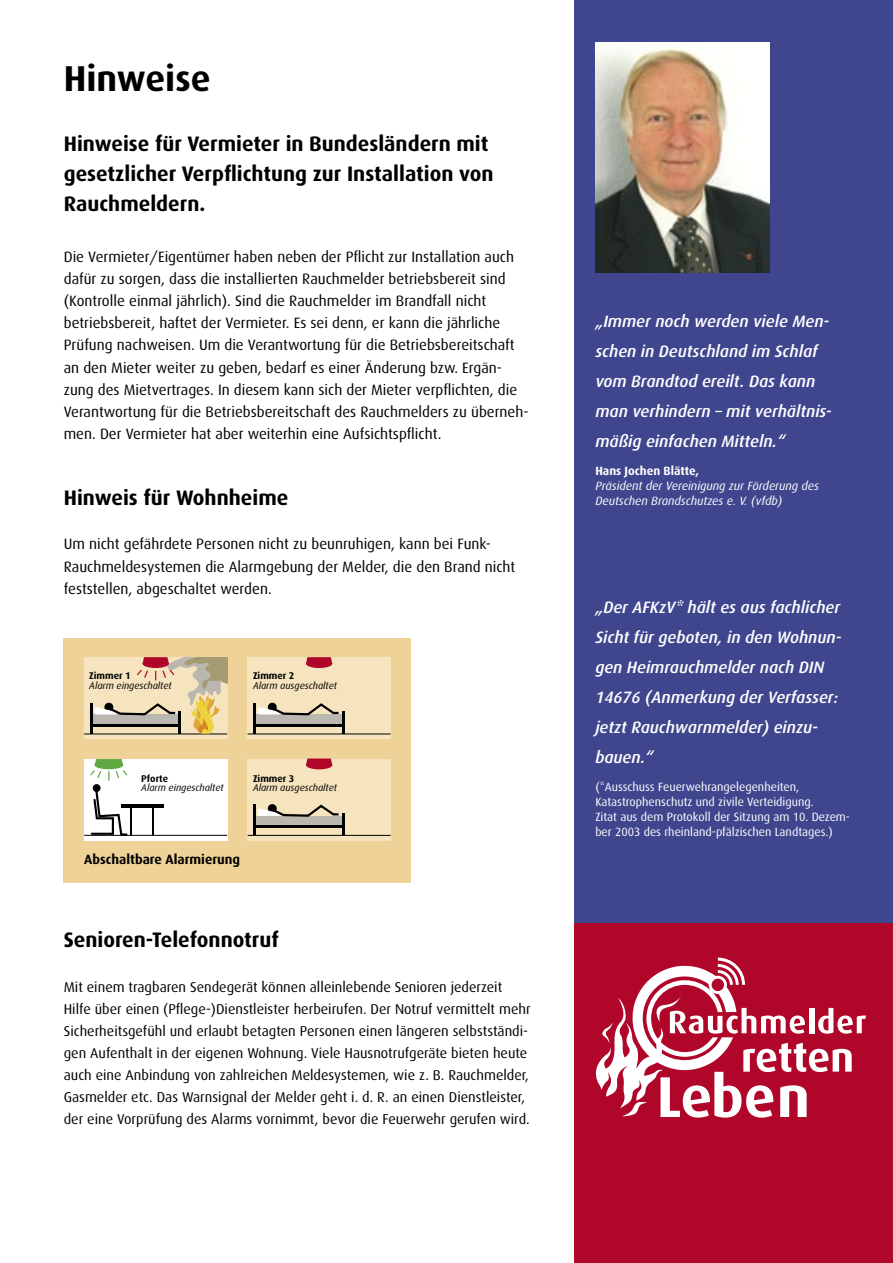
<style>
.page{position:relative;width:893px;height:1263px;background:#fff}
.page>*{position:absolute;margin:0;border:0;box-sizing:border-box;transform-origin:0 0}
.t1{font:700 36px "Dax";color:#000}
.Headline_2{font:700 21px/30px "Dax";color:#000}
.t2{font:italic 500 16.5px/30px "Dax";color:#fff}
.Copytext{font:15px/22px "Dax";color:#000}
.t3{font:14.25px/22px "Dax";color:#000}
.t4{font:700 13.35px "Dax";color:#000}
.t5{font:12px/15px "Dax";color:#fff}
.t6{font:italic 12px/15px "Dax";color:#fff}
.t7{font:italic 9.75px "Dax";color:#000}
.t8{font:700 9.75px "Dax";color:#000}
.s1{font-weight:700;font-style:normal}
</style>
<div class="page">
<div style="left:574px;top:0;width:319px;height:1263px;background:#3f468e"></div>
<div style="left:574px;top:923px;width:319px;height:340px;background:#b0062a"></div>
<svg style="left:596px;top:957px;width:270px;height:160px"></svg>
<img style="left:595px;top:43px;width:175px;height:229px">
<div style="left:64px;top:638px;width:347px;height:245px;background:#efd297"></div>
<div style="left:84px;top:657px;width:143px;height:82px;background:#f6e4bf"></div>
<div style="left:248px;top:657px;width:143px;height:82px;background:#f6e4bf"></div>
<div style="left:84px;top:759px;width:143px;height:82px;background:#fff"></div>
<div style="left:248px;top:759px;width:143px;height:82px;background:#f6e4bf"></div>
<svg style="left:306px;top:657px;width:26px;height:5px"></svg>
<div style="left:306px;top:659px;width:26px;height:9px;background:#b0062a;border-radius:50%"></div>
<svg style="left:306px;top:758px;width:26px;height:6px"></svg>
<div style="left:306px;top:761px;width:26px;height:8px;background:#b0062a;border-radius:50%"></div>
<div style="left:92px;top:714px;width:87px;height:10px;background:#b9b7af"></div>
<hr style="left:92px;top:724px;width:87px;height:3px;background:#000">
<hr style="left:90px;top:703px;width:3px;height:31px;background:#000">
<hr style="left:84px;top:734px;width:143px;height:1px;background:#000">
<div style="left:256px;top:714px;width:86px;height:10px;background:#b9b7af"></div>
<hr style="left:256px;top:724px;width:86px;height:3px;background:#000">
<hr style="left:254px;top:703px;width:2px;height:31px;background:#000">
<hr style="left:342px;top:712px;width:2px;height:22px;background:#000">
<svg style="left:258px;top:702px;width:81px;height:14px"></svg>
<hr style="left:248px;top:734px;width:143px;height:1px;background:#000">
<hr style="left:84px;top:835px;width:143px;height:1px;background:#000">
<div style="left:256px;top:816px;width:86px;height:10px;background:#b9b7af"></div>
<hr style="left:256px;top:826px;width:86px;height:2px;background:#000">
<hr style="left:254px;top:805px;width:2px;height:30px;background:#000">
<hr style="left:342px;top:813px;width:2px;height:22px;background:#000">
<svg style="left:258px;top:804px;width:81px;height:13px"></svg>
<hr style="left:248px;top:835px;width:143px;height:1px;background:#000">
<svg style="left:90px;top:786px;width:39px;height:50px"></svg>
<hr style="left:130px;top:807px;width:2px;height:28px;background:#000">
<hr style="left:152px;top:807px;width:2px;height:28px;background:#000">
<hr style="left:121px;top:804px;width:43px;height:3px;background:#000">
<svg style="left:90px;top:759px;width:38px;height:21px"></svg>
<svg style="left:94px;top:657px;width:133px;height:77px"></svg>
<div style="left:143px;top:659px;width:26px;height:9px;background:#b0062a;border-radius:50%"></div>
<p class="t1" style="left:64px;top:59px;width:148px">Hinweise</p>
<p class="Headline_2" style="left:64px;top:129px;width:426px">Hinweise für Vermieter in Bundesländern mit</p>
<p class="Headline_2" style="left:64px;top:159px;width:431px">gesetzlicher Verpflichtung zur Installation von<br>Rauchmeldern.</p>
<p class="Copytext" style="left:64px;top:246px;width:466px">Die Vermieter/Eigentümer haben neben der Pflicht zur Installation auch dafür zu sorgen, dass die installierten Rauchmelder betriebsbereit sind (Kontrolle einmal jährlich). Sind die Rauchmelder im Brandfall nicht betriebsbereit, haftet der Vermieter. Es sei denn, er kann die jährliche Prüfung nachweisen. Um die Verantwortung für die Betriebsbereitschaft an den Mieter weiter zu geben, bedarf es einer Änderung bzw. Ergän&shy;zung des Mietvertrages. In diesem kann sich der Mieter verpflichten, die Verantwortung für die Betriebsbereitschaft des Rauchmelders zu überneh&shy;men. Der Vermieter hat aber weiterhin eine Aufsichtspflicht.</p>
<p class="Headline_2" style="left:64px;top:483px;width:226px">Hinweis für Wohnheime</p>
<p class="Copytext" style="left:64px;top:533px;width:453px">Um nicht gefährdete Personen nicht zu beunruhigen, kann bei Funk-<br>Rauchmeldesystemen die Alarmgebung der Melder, die den Brand nicht feststellen, abgeschaltet werden.</p>
<p class="t8" style="left:89px;top:670px;width:43px">Zimmer 1</p>
<p class="t7" style="left:89px;top:680px;width:84px">Alarm eingeschaltet</p>
<p class="t8" style="left:253px;top:670px;width:43px">Zimmer 2</p>
<p class="t7" style="left:253px;top:680px;width:85px">Alarm ausgeschaltet</p>
<p class="t8" style="left:141px;top:773px;width:28px">Pforte</p>
<p class="t7" style="left:141px;top:782px;width:84px">Alarm eingeschaltet</p>
<p class="t8" style="left:253px;top:773px;width:43px">Zimmer 3</p>
<p class="t7" style="left:253px;top:782px;width:85px">Alarm ausgeschaltet</p>
<p class="t4" style="left:84px;top:852px;width:158px">Abschaltbare Alarmierung</p>
<p class="Headline_2" style="left:64px;top:925px;width:217px">Senioren-Telefonnotruf</p>
<p class="t3" style="left:64px;top:976px;width:468px">Mit einem tragbaren Sendegerät können alleinlebende Senioren jederzeit Hilfe über einen (Pflege-)Dienstleister herbeirufen. Der Notruf vermittelt mehr Sicherheitsgefühl und erlaubt betagten Personen einen längeren selbstständi&shy;gen Aufenthalt in der eigenen Wohnung. Viele Hausnotrufgeräte bieten heute auch eine Anbindung von zahlreichen Meldesystemen, wie z. B. Rauchmelder, Gasmelder etc. Das Warnsignal der Melder geht i. d. R. an einen Dienstleister, der eine Vorprüfung des Alarms vornimmt, bevor die Feuerwehr gerufen wird.</p>
<p class="t2" style="left:595px;top:307px;width:238px">„Immer noch werden viele Men&shy;schen in Deutschland im Schlaf vom Brandtod ereilt. Das kann man verhindern – mit verhältnis&shy;mäßig einfachen Mitteln.“</p>
<p class="t6" style="left:595px;top:464px;width:225px"><span class="s1">Hans Jochen Blätte,<br></span>Präsident der Vereinigung zur Förderung des<br>Deutschen Brandschutzes e. V. (vfdb)</p>
<p class="t2" style="left:595px;top:593px;width:248px">„Der AFKzV* hält es aus fachlicher<br>Sicht für geboten, in den Wohnun&shy;gen Heimrauchmelder nach DIN<br>14676 (Anmerkung der Verfasser: jetzt Rauchwarnmelder) einzu&shy;bauen.“</p>
<p class="t5" style="left:595px;top:779px;width:206px">(*Ausschuss Feuerwehrangelegenheiten,</p>
<p class="t5" style="left:595px;top:794px;width:220px">Katastrophenschutz und zivile Verteidigung.</p>
<p class="t5" style="left:595px;top:809px;width:256px">Zitat aus dem Protokoll der Sitzung am 10. Dezem&shy;ber 2003 des rheinland-pfälzischen Landtages.)</p>
</div>
